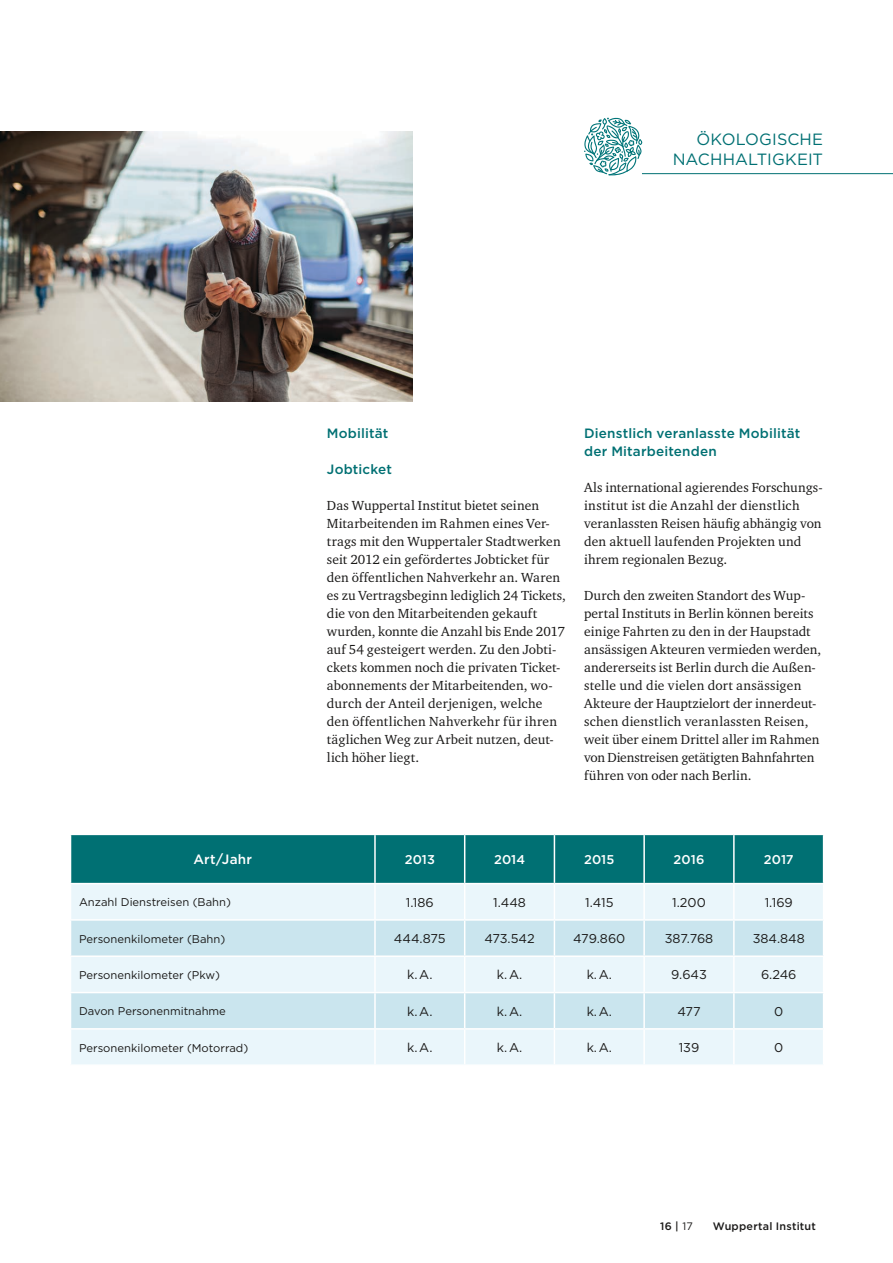
<style>
.page{position:relative;width:893px;height:1263px;background:#fff}
.page>*{position:absolute;margin:0;border:0;box-sizing:border-box;transform-origin:0 0}
.t1{font:16.35px/19.5px "Gotham";letter-spacing:.005em;color:#007073;text-align:right}
.t2{font:13.5px/18px "Charter ITC";letter-spacing:.005em;color:#1a1918}
.t3{font:500 13.5px/18px "Gotham";letter-spacing:.01em;color:#007073}
.t4{font:500 13.5px "Gotham";letter-spacing:.015em;color:#fff}
.t5{font:12.75px "Gotham";color:#1a1918}
.t6{font:500 12.75px "Gotham";letter-spacing:.01em;color:#fff}
.t7{font:11.25px "Gotham";color:#1a1918}
.t8{font:500 10.8px "Gotham";letter-spacing:.025em;color:#1a1918}
.s1{font-weight:400}
</style>
<div class="page">
<svg style="left:584px;top:118px;width:58px;height:57px"></svg>
<hr style="left:642px;top:173px;width:251px;height:1px;background:#007073">
<div style="left:71px;top:835px;width:752px;height:48px;background:#007073"></div>
<div style="left:71px;top:884px;width:752px;height:180px;background:#eaf6fb"></div>
<svg style="left:71px;top:921px;width:752px;height:107px;fill:#cae5ee"></svg>
<hr style="left:554px;top:835px;width:1px;height:48px;background:#fff">
<hr style="left:643px;top:835px;width:2px;height:48px;background:#fff">
<hr style="left:733px;top:835px;width:2px;height:48px;background:#fff">
<hr style="left:374px;top:884px;width:2px;height:35px;background:#fff">
<hr style="left:464px;top:884px;width:1px;height:35px;background:#fff">
<hr style="left:554px;top:884px;width:1px;height:35px;background:#fff">
<hr style="left:643px;top:884px;width:2px;height:35px;background:#fff">
<hr style="left:733px;top:884px;width:2px;height:35px;background:#fff">
<hr style="left:70px;top:919px;width:305px;height:2px;background:#fff">
<hr style="left:375px;top:919px;width:90px;height:2px;background:#fff">
<hr style="left:374px;top:921px;width:2px;height:34px;background:#fff">
<hr style="left:465px;top:919px;width:89px;height:2px;background:#fff">
<hr style="left:464px;top:921px;width:1px;height:34px;background:#fff">
<hr style="left:554px;top:919px;width:90px;height:2px;background:#fff">
<hr style="left:554px;top:921px;width:1px;height:34px;background:#fff">
<hr style="left:644px;top:919px;width:90px;height:2px;background:#fff">
<hr style="left:643px;top:921px;width:2px;height:34px;background:#fff">
<hr style="left:734px;top:919px;width:90px;height:2px;background:#fff">
<hr style="left:733px;top:921px;width:2px;height:34px;background:#fff">
<hr style="left:70px;top:955px;width:305px;height:2px;background:#fff">
<hr style="left:375px;top:955px;width:90px;height:2px;background:#fff">
<hr style="left:374px;top:957px;width:2px;height:35px;background:#fff">
<hr style="left:465px;top:955px;width:89px;height:2px;background:#fff">
<hr style="left:464px;top:957px;width:1px;height:35px;background:#fff">
<hr style="left:554px;top:955px;width:90px;height:2px;background:#fff">
<hr style="left:554px;top:957px;width:1px;height:35px;background:#fff">
<hr style="left:644px;top:955px;width:90px;height:2px;background:#fff">
<hr style="left:643px;top:957px;width:2px;height:35px;background:#fff">
<hr style="left:734px;top:955px;width:90px;height:2px;background:#fff">
<hr style="left:733px;top:957px;width:2px;height:35px;background:#fff">
<hr style="left:70px;top:992px;width:305px;height:1px;background:#fff">
<hr style="left:375px;top:992px;width:90px;height:1px;background:#fff">
<hr style="left:374px;top:993px;width:2px;height:35px;background:#fff">
<hr style="left:465px;top:992px;width:89px;height:1px;background:#fff">
<hr style="left:464px;top:993px;width:1px;height:35px;background:#fff">
<hr style="left:554px;top:992px;width:90px;height:1px;background:#fff">
<hr style="left:554px;top:993px;width:1px;height:35px;background:#fff">
<hr style="left:644px;top:992px;width:90px;height:1px;background:#fff">
<hr style="left:643px;top:993px;width:2px;height:35px;background:#fff">
<hr style="left:734px;top:992px;width:90px;height:1px;background:#fff">
<hr style="left:733px;top:993px;width:2px;height:35px;background:#fff">
<hr style="left:70px;top:1028px;width:305px;height:1px;background:#fff">
<hr style="left:375px;top:1028px;width:90px;height:1px;background:#fff">
<hr style="left:374px;top:1029px;width:2px;height:35px;background:#fff">
<hr style="left:465px;top:1028px;width:89px;height:1px;background:#fff">
<hr style="left:464px;top:1029px;width:1px;height:35px;background:#fff">
<hr style="left:554px;top:1028px;width:90px;height:1px;background:#fff">
<hr style="left:554px;top:1029px;width:1px;height:35px;background:#fff">
<hr style="left:644px;top:1028px;width:90px;height:1px;background:#fff">
<hr style="left:643px;top:1029px;width:2px;height:35px;background:#fff">
<hr style="left:734px;top:1028px;width:90px;height:1px;background:#fff">
<hr style="left:733px;top:1029px;width:2px;height:35px;background:#fff">
<hr style="left:374px;top:835px;width:2px;height:48px;background:#fff">
<hr style="left:464px;top:835px;width:1px;height:48px;background:#fff">
<img style="left:0;top:132px;width:413px;height:270px">
<p class="t1" style="left:673px;top:130px;width:152px">ÖKOLOGISCHE<br>NACHHALTIGKEIT</p>
<p class="t3" style="left:327px;top:424px;width:63px">Mobilität</p>
<p class="t3" style="left:327px;top:460px;width:66px">Jobticket</p>
<p class="t2" style="left:327px;top:496px;width:240px">Das Wuppertal Institut bietet seinen Mitarbeitenden im Rahmen eines Ver&shy;trags mit den Wuppertaler Stadtwerken seit 2012 ein gefördertes Jobticket für den öffentlichen Nahverkehr an. Waren es zu Vertragsbeginn lediglich 24 Tickets, die von den Mitarbeitenden gekauft wurden, konnte die Anzahl bis Ende 2017 auf 54 gesteigert werden. Zu den Jobti&shy;ckets kommen noch die privaten Ticket&shy;abonnements der Mitarbeitenden, wo&shy;durch der Anteil derjenigen, welche den öffentlichen Nahverkehr für ihren täglichen Weg zur Arbeit nutzen, deut&shy;lich höher liegt.</p>
<p class="t3" style="left:584px;top:424px;width:218px">Dienstlich veranlasste Mobilität der Mitarbeitenden</p>
<p class="t2" style="left:584px;top:478px;width:240px">Als international agierendes Forschungs&shy;institut ist die Anzahl der dienstlich veranlassten Reisen häufig abhängig von den aktuell laufenden Projekten und ihrem regionalen Bezug.</p>
<p class="t2" style="left:584px;top:586px;width:239px">Durch den zweiten Standort des Wup&shy;pertal Instituts in Berlin können bereits einige Fahrten zu den in der Haupstadt ansässigen Akteuren vermieden werden, andererseits ist Berlin durch die Außen&shy;stelle und die vielen dort ansässigen Akteure der Hauptzielort der innerdeut&shy;schen dienstlich veranlassten Reisen, weit über einem Drittel aller im Rahmen von Dienstreisen getätigten Bahnfahrten führen von oder nach Berlin.</p>
<p class="t4" style="left:193px;top:851px;width:60px">Art/Jahr</p>
<p class="t6" style="left:405px;top:851px;width:32px">2013</p>
<p class="t6" style="left:494px;top:851px;width:33px">2014</p>
<p class="t6" style="left:584px;top:851px;width:32px">2015</p>
<p class="t6" style="left:673px;top:851px;width:33px">2016</p>
<p class="t6" style="left:764px;top:851px;width:32px">2017</p>
<p class="t7" style="left:79px;top:895px;width:153px">Anzahl Dienstreisen (Bahn)</p>
<p class="t5" style="left:406px;top:894px;width:29px">1.186</p>
<p class="t5" style="left:493px;top:894px;width:34px">1.448</p>
<p class="t5" style="left:585px;top:894px;width:30px">1.415</p>
<p class="t5" style="left:672px;top:894px;width:35px">1.200</p>
<p class="t5" style="left:765px;top:894px;width:29px">1.169</p>
<p class="t7" style="left:79px;top:931px;width:148px">Personenkilometer (Bahn)</p>
<p class="t5" style="left:394px;top:930px;width:53px">444.875</p>
<p class="t5" style="left:484px;top:930px;width:52px">473.542</p>
<p class="t5" style="left:573px;top:930px;width:54px">479.860</p>
<p class="t5" style="left:665px;top:930px;width:50px">387.768</p>
<p class="t5" style="left:753px;top:930px;width:54px">384.848</p>
<p class="t7" style="left:79px;top:968px;width:143px">Personenkilometer (Pkw)</p>
<p class="t5" style="left:407px;top:967px;width:27px">k. A.</p>
<p class="t5" style="left:497px;top:967px;width:27px">k. A.</p>
<p class="t5" style="left:587px;top:967px;width:27px">k. A.</p>
<p class="t5" style="left:671px;top:967px;width:37px">9.643</p>
<p class="t5" style="left:761px;top:967px;width:37px">6.246</p>
<p class="t7" style="left:79px;top:1004px;width:148px">Davon Personenmitnahme</p>
<p class="t5" style="left:407px;top:1003px;width:27px">k. A.</p>
<p class="t5" style="left:497px;top:1003px;width:27px">k. A.</p>
<p class="t5" style="left:587px;top:1003px;width:27px">k. A.</p>
<p class="t5" style="left:677px;top:1003px;width:25px">477</p>
<p class="t5" style="left:774px;top:1003px;width:11px">0</p>
<p class="t7" style="left:79px;top:1040px;width:171px">Personenkilometer (Motorrad)</p>
<p class="t5" style="left:407px;top:1039px;width:27px">k. A.</p>
<p class="t5" style="left:497px;top:1039px;width:27px">k. A.</p>
<p class="t5" style="left:587px;top:1039px;width:27px">k. A.</p>
<p class="t5" style="left:679px;top:1039px;width:22px">139</p>
<p class="t5" style="left:774px;top:1039px;width:11px">0</p>
<p class="t8" style="left:660px;top:1219px;width:34px">16 | <span class="s1">17</span></p>
<p class="t8" style="left:713px;top:1219px;width:105px">Wuppertal Institut</p>
</div>
